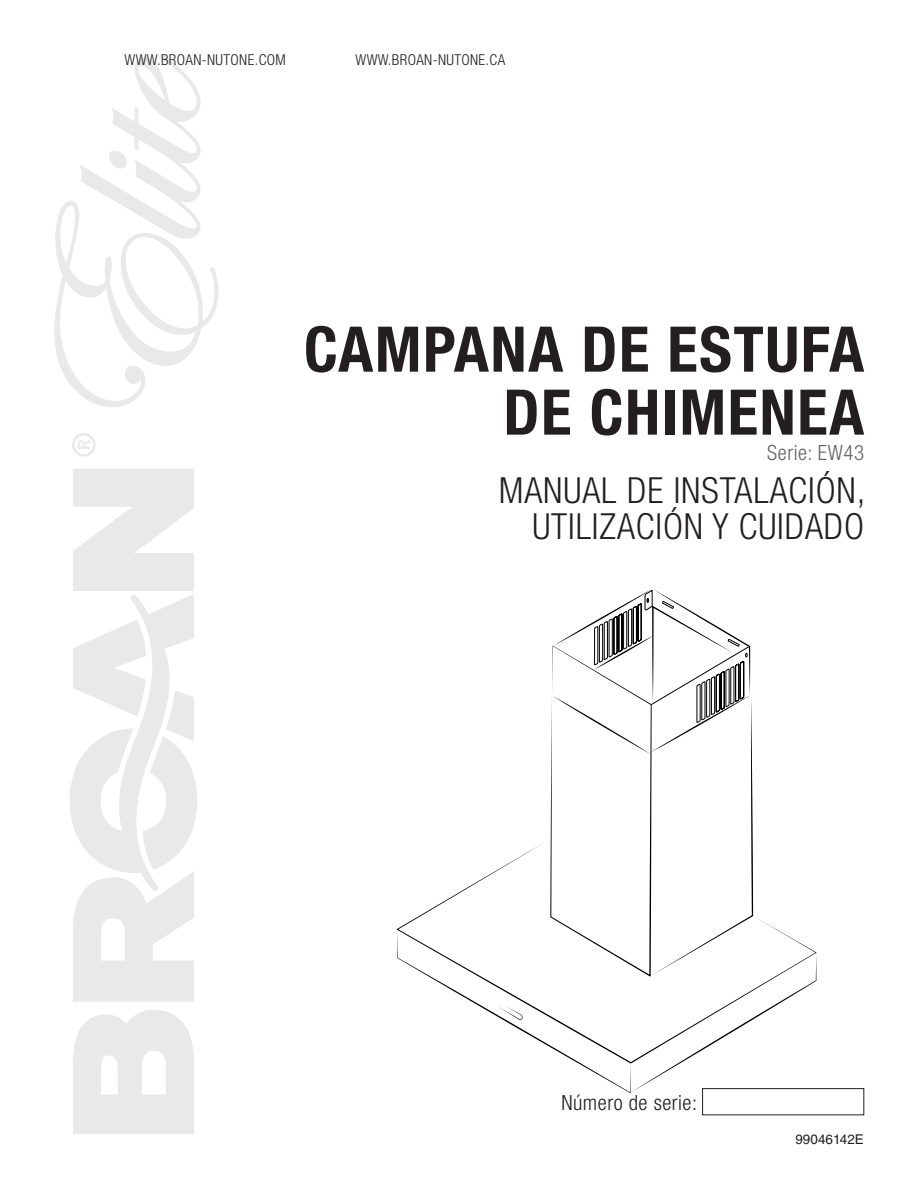
<style>
.page{position:relative;width:918px;height:1188px;background:#fff}
.page>*{position:absolute;margin:0;border:0;box-sizing:border-box;transform-origin:0 0}
.t1{font:700 condensed 63px/63px "Helvetica Neue LT Std";letter-spacing:.025em;color:#231f20;text-align:right}
.t2{font:300 condensed 36px/36px "Helvetica Neue LT Std";letter-spacing:.025em;color:#231f20;text-align:right}
.t3{font:300 condensed 21px "Helvetica Neue LT Std";letter-spacing:.025em;color:#231f20}
.t4{font:300 condensed 21px "Helvetica Neue LT Std";letter-spacing:.025em;color:#636366}
.t5{font:300 condensed 15px "Helvetica Neue LT Std";letter-spacing:.025em;color:#231f20}
.t6{font:13.5px "Helvetica LT Std";color:#231f20}
</style>
<div class="page">
<svg style="left:54px;top:54px;width:165px;height:353px"></svg>
<svg style="left:70px;top:469px;width:127px;height:665px;fill:#e9e9e9"></svg>
<svg style="left:72px;top:433px;width:24px;height:24px"></svg>
<svg style="left:397px;top:589px;width:419px;height:504px"></svg>
<p class="t5" style="left:125px;top:51px;width:163px">WWW.BROAN-NUTONE.COM</p>
<p class="t5" style="left:355px;top:51px;width:151px">WWW.BROAN-NUTONE.CA</p>
<p class="t1" style="left:304px;top:317px;width:562px">CAMPANA DE ESTUFA<br>DE CHIMENEA</p>
<p class="t4" style="left:767px;top:440px;width:98px">Serie: EW43</p>
<p class="t2" style="left:499px;top:472px;width:368px">MANUAL DE INSTALACIÓN,<br>UTILIZACIÓN Y CUIDADO</p>
<p class="t3" style="left:561px;top:1090px;width:137px">Número de serie:</p>
<p class="t6" style="left:795px;top:1131px;width:70px">99046142E</p>
</div>
